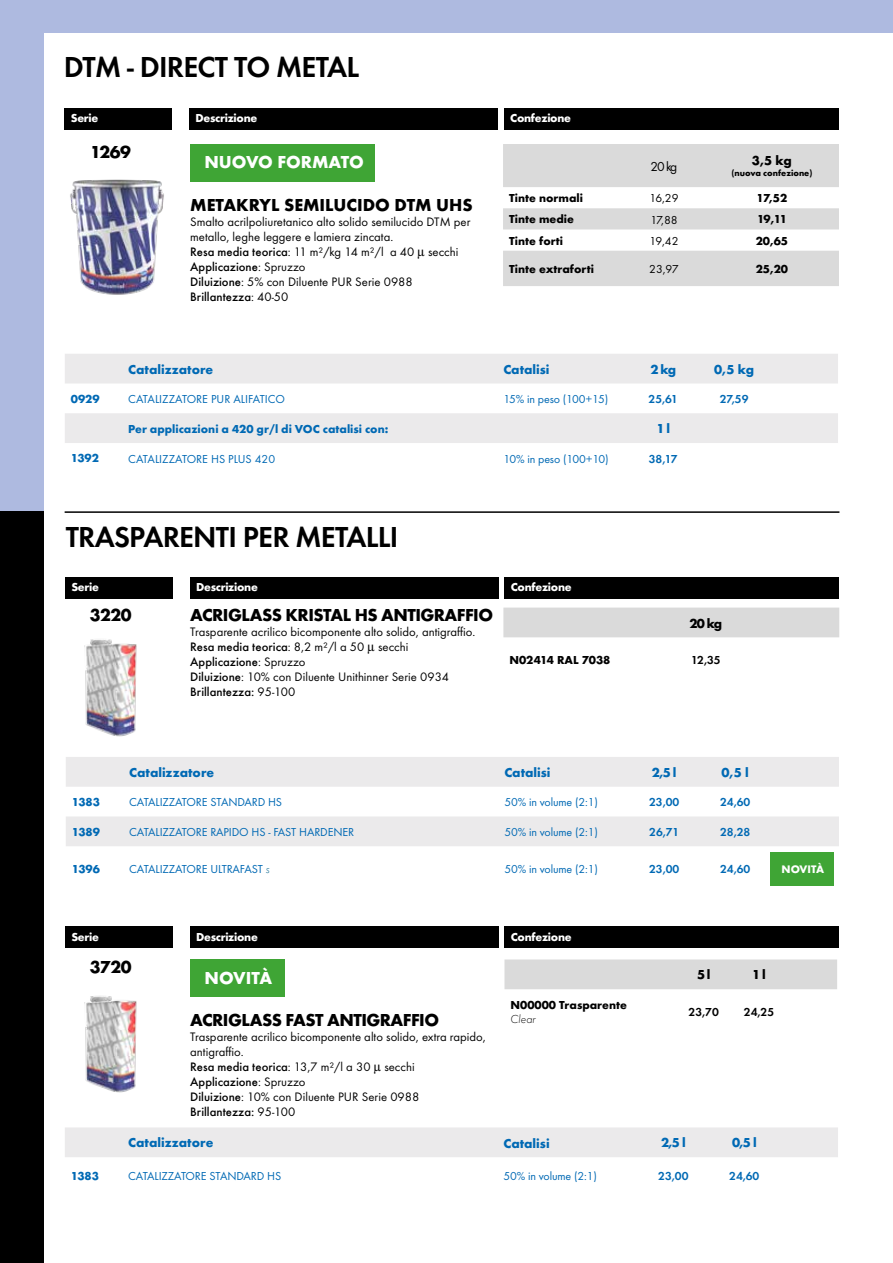
<style>
.page{position:relative;width:893px;height:1263px;background:#fff}
.page>*{position:absolute;margin:0;border:0;box-sizing:border-box;transform-origin:0 0}
.t1{font:600 30px "Futura T";letter-spacing:-.025em;color:#000}
.t2{font:700 18px "Futura T";letter-spacing:-.03em;color:#000}
.t3{font:700 18px "Futura T";color:#000}
.t4{font:700 18px "Futura T";color:#fff}
.t5{font:700 13.5px "Futura T";color:#0069b4}
.t6{font:700 13.5px "Futura T";color:#000}
.t7{font:13.5px "Futura T";color:#000}
.t8{font:12.75px/15px "Futura T";color:#000}
.t9{font:12px "Futura T";letter-spacing:-.01em;color:#0069b4}
.t10{font:700 12px "Futura T";color:#000}
.t11{font:700 12px "Futura T";letter-spacing:-.025em;color:#fff}
.t12{font:700 12px "Futura T";color:#0069b4}
.t13{font:600 12px "Futura T";color:#0069b4}
.t14{font:12px "Futura T";letter-spacing:-.02em;color:#000}
.t15{font:600 12px "Futura T";color:#000}
.t16{font:italic 300 12px "Futura T";color:#000}
.t17{font:700 11.4px "Futura T";color:#fff}
.t18{font:700 9px "Futura T";color:#000}
.s1{font-weight:500}
.s2{font-weight:300;font-style:italic;color:#00628b}
</style>
<div class="page">
<div style="left:0;top:501px;width:43px;height:762px;background:#000"></div>
<img style="left:43px;top:605px;width:94px;height:147px">
<img style="left:43px;top:961px;width:94px;height:147px">
<svg style="left:66px;top:757px;width:773px;height:89px;fill:#ebeaeb"></svg>
<div style="left:770px;top:852px;width:64px;height:33px;background:#3fa535"></div>
<div style="left:503px;top:608px;width:336px;height:29px;background:#dadada"></div>
<div style="left:65px;top:577px;width:108px;height:21px;background:#000"></div>
<div style="left:190px;top:577px;width:308px;height:21px;background:#000"></div>
<div style="left:505px;top:577px;width:334px;height:21px;background:#000"></div>
<div style="left:65px;top:927px;width:108px;height:21px;background:#000"></div>
<div style="left:190px;top:927px;width:308px;height:21px;background:#000"></div>
<div style="left:505px;top:927px;width:334px;height:21px;background:#000"></div>
<div style="left:504px;top:959px;width:333px;height:30px;background:#dadada"></div>
<div style="left:65px;top:1127px;width:773px;height:30px;background:#ebeaeb"></div>
<svg style="left:503px;top:144px;width:336px;height:142px;fill:#dadada"></svg>
<svg style="left:65px;top:354px;width:773px;height:89px;fill:#ebeaeb"></svg>
<div style="left:64px;top:108px;width:108px;height:21px;background:#000"></div>
<div style="left:189px;top:108px;width:309px;height:21px;background:#000"></div>
<div style="left:504px;top:108px;width:334px;height:21px;background:#000"></div>
<div style="left:0;top:0;width:43px;height:510px;background:#aebae0"></div>
<div style="left:18px;top:0;width:875px;height:33px;background:#aebae0"></div>
<hr style="left:65px;top:511px;width:774px;height:2px;background:#000">
<div style="left:190px;top:144px;width:185px;height:37px;background:#3fa535"></div>
<div style="left:190px;top:959px;width:95px;height:38px;background:#3fa535"></div>
<img style="left:70px;top:179px;width:121px;height:116px">
<h1 class="t1" style="left:64px;top:49px;width:297px">DTM - DIRECT TO METAL</h1>
<p class="t11" style="left:71px;top:111px;width:29px">Serie</p>
<p class="t11" style="left:195px;top:111px;width:63px">Descrizione</p>
<p class="t11" style="left:510px;top:111px;width:62px">Confezione</p>
<h2 class="t2" style="left:90px;top:141px;width:42px">1269</h2>
<h2 class="t4" style="left:204px;top:152px;width:161px">NUOVO FORMATO</h2>
<p class="t7" style="left:651px;top:158px;width:28px">20 kg</p>
<p class="t6" style="left:752px;top:153px;width:41px">3,5 kg</p>
<p class="t18" style="left:731px;top:168px;width:83px">(nuova confezione)</p>
<h2 class="t3" style="left:190px;top:194px;width:284px">METAKRYL SEMILUCIDO DTM UHS</h2>
<p class="t8" style="left:190px;top:214px;width:282px">Smalto acrilpoliuretanico alto solido semilucido DTM per metallo, leghe leggere e lamiera zincata.<br><span class="s1">Resa media teorica</span>: 11 m²/kg 14 m²/l a 40 µ secchi <span class="s1">Applicazione</span>: Spruzzo<br><span class="s1">Diluizione</span>: 5% con Diluente PUR Serie 0988<br><span class="s1">Brillantezza</span>: 40-50</p>
<p class="t10" style="left:509px;top:191px;width:75px">Tinte normali</p>
<p class="t14" style="left:649px;top:191px;width:31px">16,29</p>
<p class="t10" style="left:757px;top:191px;width:32px">17,52</p>
<p class="t10" style="left:509px;top:212px;width:66px">Tinte medie</p>
<p class="t14" style="left:650px;top:212px;width:29px">17,88</p>
<p class="t10" style="left:757px;top:212px;width:31px">19,11</p>
<p class="t10" style="left:509px;top:233px;width:56px">Tinte forti</p>
<p class="t14" style="left:649px;top:234px;width:31px">19,42</p>
<p class="t10" style="left:756px;top:233px;width:34px">20,65</p>
<p class="t10" style="left:509px;top:262px;width:86px">Tinte extraforti</p>
<p class="t14" style="left:649px;top:262px;width:31px">23,97</p>
<p class="t10" style="left:756px;top:262px;width:34px">25,20</p>
<p class="t5" style="left:128px;top:361px;width:87px">Catalizzatore</p>
<p class="t5" style="left:503px;top:361px;width:48px">Catalisi</p>
<p class="t5" style="left:650px;top:361px;width:27px">2 kg</p>
<p class="t5" style="left:714px;top:361px;width:41px">0,5 kg</p>
<p class="t12" style="left:71px;top:392px;width:30px">0929</p>
<p class="t9" style="left:128px;top:392px;width:158px">CATALIZZATORE PUR ALIFATICO</p>
<p class="t9" style="left:503px;top:392px;width:106px">15% in peso (100+15)</p>
<p class="t13" style="left:648px;top:392px;width:31px">25,61</p>
<p class="t13" style="left:720px;top:392px;width:30px">27,59</p>
<p class="t12" style="left:128px;top:422px;width:262px">Per applicazioni a 420 gr/l di VOC catalisi con:</p>
<p class="t5" style="left:656px;top:421px;width:15px">1 l</p>
<p class="t12" style="left:71px;top:451px;width:30px">1392</p>
<p class="t9" style="left:128px;top:451px;width:149px">CATALIZZATORE HS PLUS 420</p>
<p class="t9" style="left:503px;top:451px;width:107px">10% in peso (100+10)</p>
<p class="t13" style="left:649px;top:451px;width:30px">38,17</p>
<h1 class="t1" style="left:66px;top:519px;width:334px">TRASPARENTI PER METALLI</h1>
<p class="t11" style="left:71px;top:580px;width:29px">Serie</p>
<p class="t11" style="left:196px;top:580px;width:63px">Descrizione</p>
<p class="t11" style="left:511px;top:580px;width:62px">Confezione</p>
<h2 class="t2" style="left:90px;top:604px;width:43px">3220</h2>
<h2 class="t2" style="left:190px;top:604px;width:304px">ACRIGLASS KRISTAL HS ANTIGRAFFIO</h2>
<p class="t8" style="left:190px;top:624px;width:287px">Trasparente acrilico bicomponente alto solido, antigraffio.<br><span class="s1">Resa media teorica</span>: 8,2 m²/l a 50 µ secchi <span class="s1">Applicazione</span>: Spruzzo<br><span class="s1">Diluizione</span>: 10% con Diluente Unithinner Serie 0934<br><span class="s1">Brillantezza:</span> 95-100</p>
<p class="t6" style="left:690px;top:615px;width:34px">20 kg</p>
<p class="t10" style="left:509px;top:653px;width:103px">N02414 RAL 7038</p>
<p class="t15" style="left:691px;top:653px;width:31px">12,35</p>
<p class="t5" style="left:129px;top:764px;width:87px">Catalizzatore</p>
<p class="t5" style="left:504px;top:765px;width:48px">Catalisi</p>
<p class="t5" style="left:652px;top:764px;width:26px">2,5 l</p>
<p class="t5" style="left:721px;top:764px;width:29px">0,5 l</p>
<p class="t12" style="left:72px;top:795px;width:30px">1383</p>
<p class="t9" style="left:129px;top:795px;width:155px">CATALIZZATORE STANDARD HS</p>
<p class="t9" style="left:504px;top:795px;width:95px">50% in volume (2:1)</p>
<p class="t13" style="left:649px;top:795px;width:32px">23,00</p>
<p class="t13" style="left:720px;top:795px;width:32px">24,60</p>
<p class="t12" style="left:72px;top:825px;width:30px">1389</p>
<p class="t9" style="left:129px;top:825px;width:227px">CATALIZZATORE RAPIDO HS - FAST HARDENER</p>
<p class="t9" style="left:504px;top:825px;width:95px">50% in volume (2:1)</p>
<p class="t13" style="left:649px;top:825px;width:31px">26,71</p>
<p class="t13" style="left:720px;top:825px;width:32px">28,28</p>
<p class="t12" style="left:72px;top:862px;width:30px">1396</p>
<p class="t9" style="left:129px;top:862px;width:142px">CATALIZZATORE ULTRAFAST <span class="s2">s</span></p>
<p class="t9" style="left:504px;top:862px;width:95px">50% in volume (2:1)</p>
<p class="t13" style="left:649px;top:862px;width:32px">23,00</p>
<p class="t13" style="left:720px;top:862px;width:32px">24,60</p>
<p class="t17" style="left:781px;top:863px;width:44px">NOVITÀ</p>
<p class="t11" style="left:71px;top:930px;width:29px">Serie</p>
<p class="t11" style="left:196px;top:930px;width:63px">Descrizione</p>
<p class="t11" style="left:511px;top:930px;width:62px">Confezione</p>
<h2 class="t2" style="left:90px;top:956px;width:43px">3720</h2>
<h2 class="t4" style="left:204px;top:967px;width:69px">NOVITÀ</h2>
<p class="t6" style="left:697px;top:967px;width:15px">5 l</p>
<p class="t6" style="left:752px;top:967px;width:15px">1 l</p>
<p class="t10" style="left:510px;top:998px;width:118px">N00000 Trasparente</p>
<p class="t16" style="left:510px;top:1012px;width:27px">Clear</p>
<p class="t15" style="left:689px;top:1005px;width:32px">23,70</p>
<p class="t15" style="left:744px;top:1005px;width:32px">24,25</p>
<h2 class="t2" style="left:190px;top:1009px;width:250px">ACRIGLASS FAST ANTIGRAFFIO</h2>
<p class="t8" style="left:190px;top:1029px;width:297px">Trasparente acrilico bicomponente alto solido, extra rapido, antigraffio.<br><span class="s1">Resa media teorica</span>: 13,7 m²/l a 30 µ secchi <span class="s1">Applicazione</span>: Spruzzo<br><span class="s1">Diluizione</span>: 10% con Diluente PUR Serie 0988<br><span class="s1">Brillantezza:</span> 95-100</p>
<p class="t5" style="left:128px;top:1135px;width:87px">Catalizzatore</p>
<p class="t5" style="left:503px;top:1135px;width:48px">Catalisi</p>
<p class="t5" style="left:661px;top:1135px;width:26px">2,5 l</p>
<p class="t5" style="left:732px;top:1135px;width:26px">0,5 l</p>
<p class="t12" style="left:71px;top:1168px;width:30px">1383</p>
<p class="t9" style="left:128px;top:1168px;width:155px">CATALIZZATORE STANDARD HS</p>
<p class="t9" style="left:503px;top:1168px;width:95px">50% in volume (2:1)</p>
<p class="t13" style="left:658px;top:1168px;width:32px">23,00</p>
<p class="t13" style="left:729px;top:1168px;width:32px">24,60</p>
</div>
